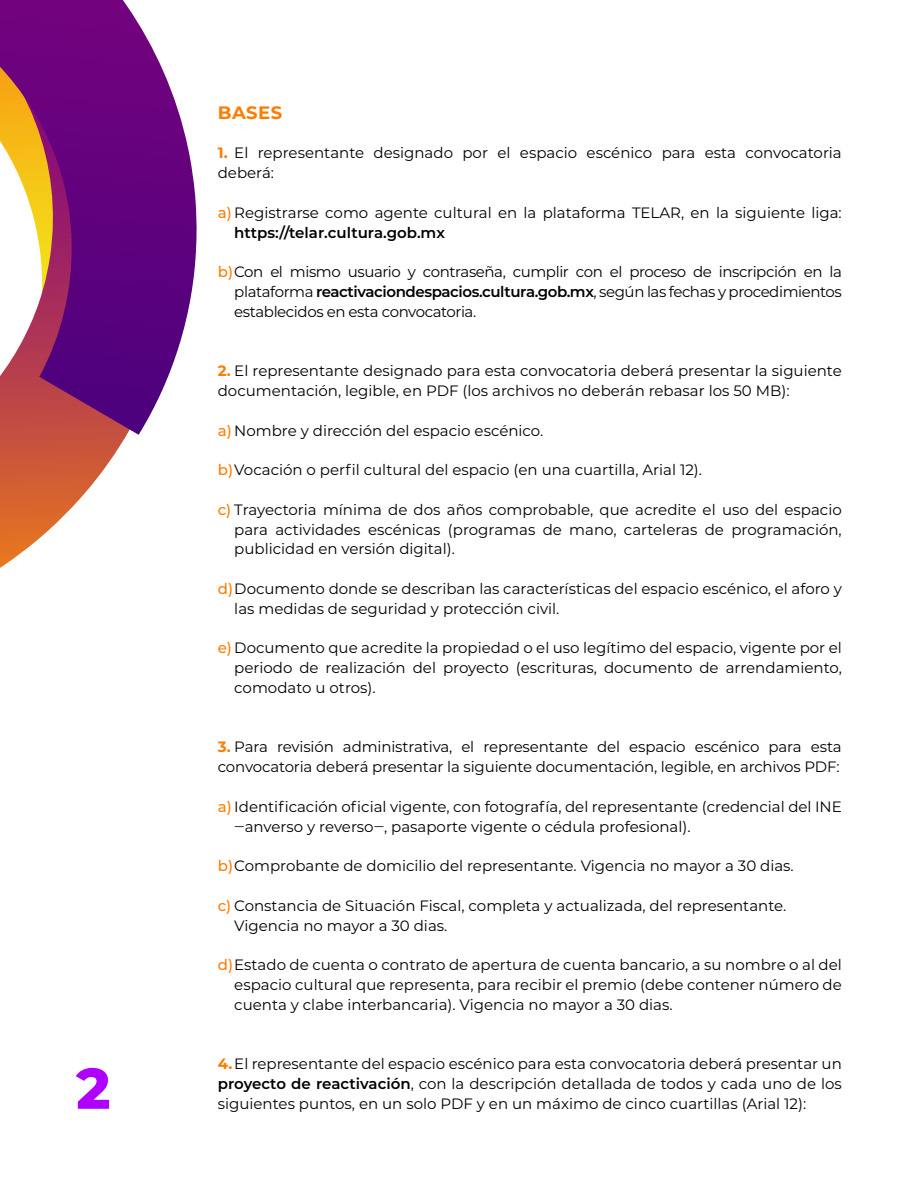
<style>
.page{position:relative;width:918px;height:1188px;background:#fff}
.page>*{position:absolute;margin:0;border:0;box-sizing:border-box;transform-origin:0 0}
.t1{font:800 57.3px "Montserrat";color:#af00ff}
.t2{font:700 18px "Montserrat";letter-spacing:.025em;color:#ff7c00}
.t3{font:15px/19.8px "Montserrat";color:#000}
.s1{font-weight:700;color:#ff7c00}
.s2{font-weight:500;color:#ff7c00}
.s3{font-weight:600}
</style>
<div class="page">
<svg style="left:0;top:435px;width:127px;height:133px"></svg>
<svg style="left:0;top:0;width:197px;height:435px"></svg>
<h1 class="t1" style="left:76px;top:1046px;width:36px">2</h1>
<p class="t2" style="left:218px;top:99px;width:66px">BASES</p>
<p class="t3" style="left:218px;top:143px;width:626px"><span class="s1">1.</span> El representante designado por el espacio escénico para esta convocatoria deberá:</p>
<p class="t3" style="left:234px;top:202px;width:609px;text-indent:-17px"><span class="s2">a)</span> Registrarse como agente cultural en la plataforma TELAR, en la siguiente liga: <span class="s3">https://telar.cultura.gob.mx</span></p>
<p class="t3" style="left:234px;top:261px;width:609px;text-align:justify;text-indent:-17px"><span class="s2">b)</span>Con el mismo usuario y contraseña, cumplir con el proceso de inscripción en la plataforma <span class="s3">reactivaciondespacios.cultura.gob.mx</span>, según las fechas y procedimientos establecidos en esta convocatoria.</p>
<p class="t3" style="left:218px;top:360px;width:626px"><span class="s1">2.</span> El representante designado para esta convocatoria deberá presentar la siguiente documentación, legible, en PDF (los archivos no deberán rebasar los 50 MB):</p>
<p class="t3" style="left:218px;top:420px;width:327px"><span class="s2">a)</span> Nombre y dirección del espacio escénico.</p>
<p class="t3" style="left:218px;top:459px;width:486px"><span class="s2">b)</span>Vocación o perfil cultural del espacio (en una cuartilla, Arial 12).</p>
<p class="t3" style="left:234px;top:499px;width:609px;text-align:justify;text-indent:-17px"><span class="s2">c)</span> Trayectoria mínima de dos años comprobable, que acredite el uso del espacio para actividades escénicas (programas de mano, carteleras de programación, publicidad en versión digital).</p>
<p class="t3" style="left:234px;top:578px;width:609px;text-indent:-17px"><span class="s2">d)</span>Documento donde se describan las características del espacio escénico, el aforo y las medidas de seguridad y protección civil.</p>
<p class="t3" style="left:234px;top:638px;width:609px;text-align:justify;text-indent:-17px"><span class="s2">e)</span>Documento que acredite la propiedad o el uso legítimo del espacio, vigente por el periodo de realización del proyecto (escrituras, documento de arrendamiento, comodato u otros).</p>
<p class="t3" style="left:218px;top:737px;width:626px"><span class="s1">3.</span> Para revisión administrativa, el representante del espacio escénico para esta convocatoria deberá presentar la siguiente documentación, legible, en archivos PDF:</p>
<p class="t3" style="left:234px;top:796px;width:609px;text-indent:-17px"><span class="s2">a)</span> Identificación oficial vigente, con fotografía, del representante (credencial del INE ‒anverso y reverso‒, pasaporte vigente o cédula profesional).</p>
<p class="t3" style="left:218px;top:855px;width:578px"><span class="s2">b)</span>Comprobante de domicilio del representante. Vigencia no mayor a 30 dias.</p>
<p class="t3" style="left:234px;top:895px;width:554px;text-indent:-17px"><span class="s2">c)</span> Constancia de Situación Fiscal, completa y actualizada, del representante.<br>Vigencia no mayor a 30 dias.</p>
<p class="t3" style="left:234px;top:954px;width:609px;text-align:justify;text-indent:-17px"><span class="s2">d)</span>Estado de cuenta o contrato de apertura de cuenta bancario, a su nombre o al del espacio cultural que representa, para recibir el premio (debe contener número de cuenta y clabe interbancaria). Vigencia no mayor a 30 dias.</p>
<p class="t3" style="left:218px;top:1053px;width:626px;text-align:justify"><span class="s1">4.</span>El representante del espacio escénico para esta convocatoria deberá presentar un <span class="s3">proyecto de reactivación</span>, con la descripción detallada de todos y cada uno de los siguientes puntos, en un solo PDF y en un máximo de cinco cuartillas (Arial 12):</p>
</div>
